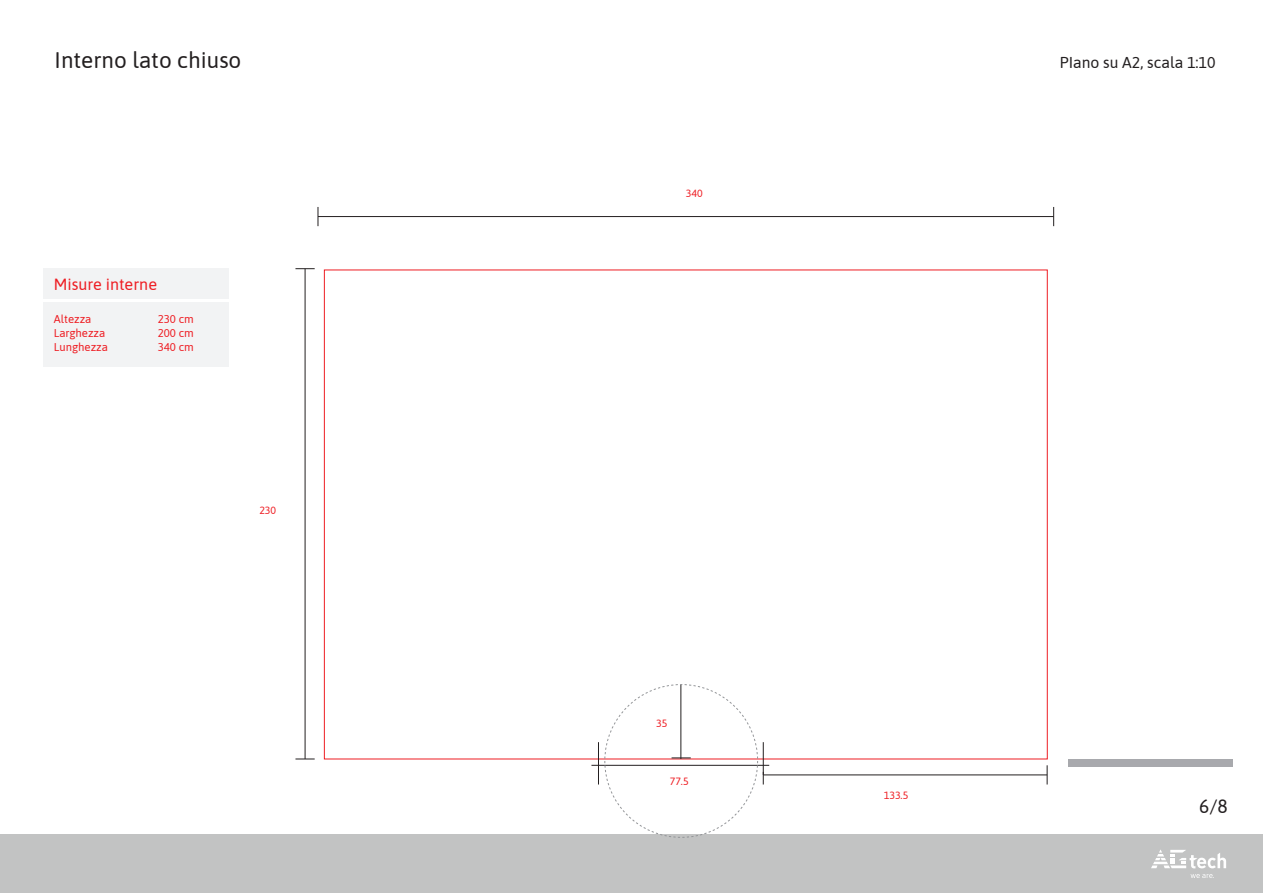
<style>
.page{position:relative;width:1263px;height:893px;background:#fff}
.page>*{position:absolute;margin:0;border:0;box-sizing:border-box;transform-origin:0 0}
.t1{font:22.5px "Asap";color:#231f20}
.t2{font:19.27px "Asap";color:#231f20}
.t3{font:16.2px "Asap";color:#ee1d23}
.t4{font:15.75px "Asap";color:#231f20}
.t5{font:11.32px "Asap";color:#ee1d23}
.t6{font:10.5px "Asap";color:#ee1d23}
</style>
<div class="page">
<div style="left:0;top:834px;width:1263px;height:59px;background:#c2c3c3"></div>
<svg style="left:1190px;top:874px;width:24px;height:4px"></svg>
<svg style="left:1151px;top:850px;width:75px;height:18px"></svg>
<div style="left:324px;top:270px;width:724px;height:489px;background:#fff;border:1px solid #ee1d23"></div>
<div style="left:1069px;top:759px;width:164px;height:8px;background:#a8a9ad"></div>
<svg style="left:318px;top:207px;width:1px;height:19px"></svg>
<svg style="left:1053px;top:207px;width:1px;height:19px"></svg>
<svg style="left:295px;top:268px;width:20px;height:1px"></svg>
<svg style="left:295px;top:759px;width:20px;height:1px"></svg>
<hr style="left:318px;top:216px;width:736px;height:1px;background:#231f20">
<hr style="left:305px;top:269px;width:1px;height:490px;background:#231f20">
<div style="left:43px;top:269px;width:186px;height:30px;background:#f2f3f4"></div>
<div style="left:43px;top:302px;width:186px;height:65px;background:#f2f3f4"></div>
<svg style="left:1047px;top:765px;width:1px;height:19px"></svg>
<hr style="left:763px;top:742px;width:1px;height:42px;background:#231f20">
<hr style="left:598px;top:742px;width:1px;height:42px;background:#231f20">
<svg style="left:671px;top:758px;width:20px;height:1px"></svg>
<hr style="left:763px;top:775px;width:284px;height:1px;background:#231f20">
<hr style="left:591px;top:765px;width:178px;height:1px;background:#231f20">
<hr style="left:681px;top:685px;width:1px;height:74px;background:#231f20">
<h1 class="t1" style="left:55px;top:44px;width:188px">Interno lato chiuso</h1>
<h3 class="t4" style="left:1060px;top:51px;width:157px">PIano su A2, scala 1:10</h3>
<h3 class="t3" style="left:54px;top:273px;width:105px">Misure interne</h3>
<p class="t5" style="left:54px;top:311px;width:39px">Altezza</p>
<p class="t5" style="left:158px;top:311px;width:38px">230 cm</p>
<p class="t5" style="left:54px;top:325px;width:53px">Larghezza</p>
<p class="t5" style="left:158px;top:325px;width:38px">200 cm</p>
<p class="t5" style="left:54px;top:339px;width:56px">Lunghezza</p>
<p class="t5" style="left:158px;top:339px;width:38px">340 cm</p>
<p class="t6" style="left:259px;top:503px;width:18px">230</p>
<p class="t6" style="left:686px;top:186px;width:18px">340</p>
<p class="t6" style="left:656px;top:716px;width:13px">35</p>
<p class="t6" style="left:670px;top:774px;width:20px">77.5</p>
<p class="t6" style="left:884px;top:788px;width:26px">133.5</p>
<h2 class="t2" style="left:1199px;top:792px;width:30px">6/8</h2>
</div>
